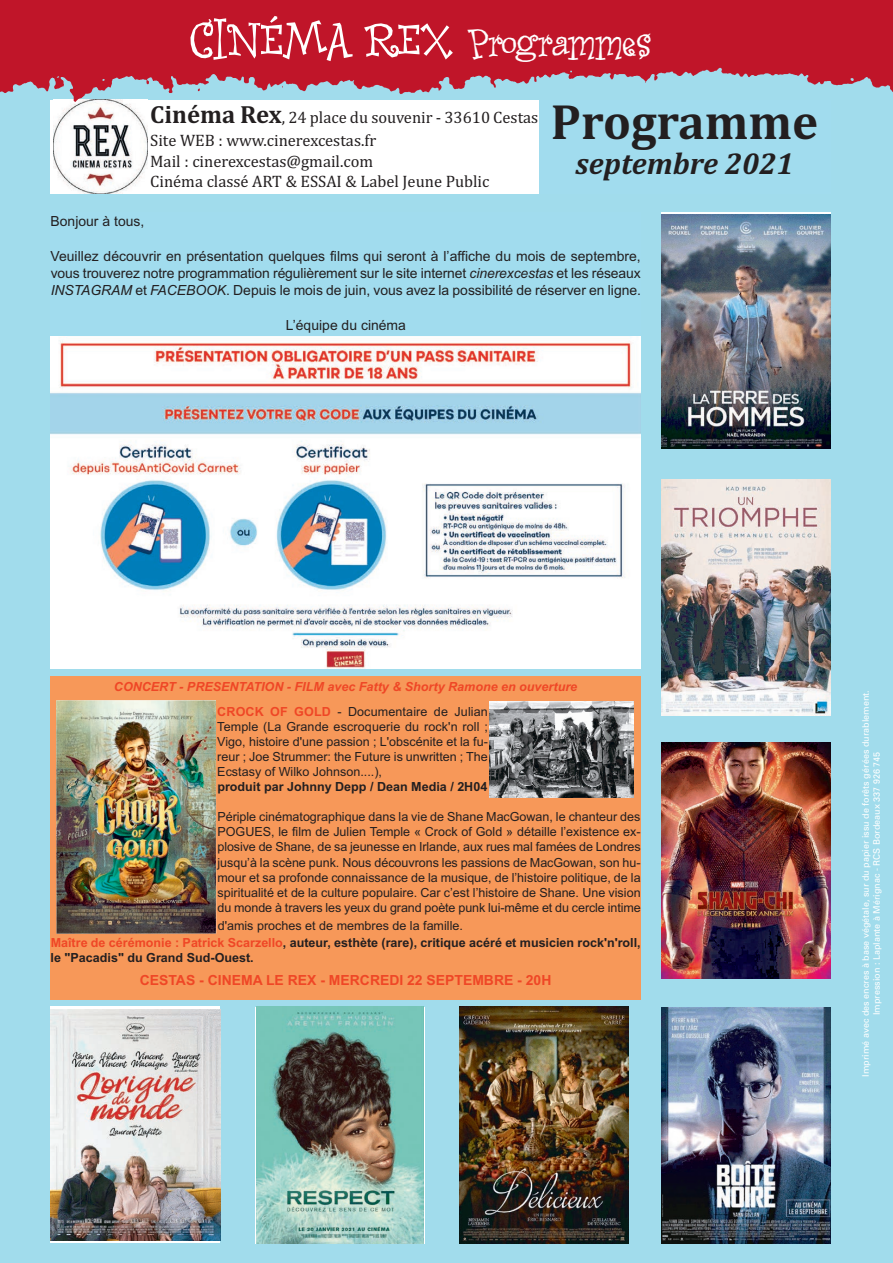
<style>
.page{position:relative;width:893px;height:1263px;background:#a1dcec}
.page>*{position:absolute;margin:0;border:0;box-sizing:border-box;transform-origin:0 0}
.t1{font:700 50.25px "Cambria";color:#231f20}
.t2{font:45px "Whimsy ICG";letter-spacing:-.05em;color:#fff}
.t3{font:italic 700 30.75px "Cambria";color:#231f20}
.t4{font:16.8px/23.5px "Cambria";color:#231f20}
.t5{font:13.95px/17.4px "Arial";letter-spacing:-.005em;color:#231f20;text-align:justify}
.t6{font:700 13.95px "Arial";color:#ef4726}
.t7{font:12.6px/15px "Arial";letter-spacing:-.005em;color:#231f20;text-align:justify}
.t8{font:700 12.6px/17.1px "Arial";color:#231f20}
.t9{font:italic 700 12.6px/24.6px "Arial";color:#ef4726}
.t10{font:9px/10.8px "Univers";color:#fff;text-align:center}
.s1{font-size:63px}
.s2{font-weight:700;font-size:25.05px}
.s3{font-style:italic}
.s4{font-style:normal}
.s5{font-weight:400;font-style:normal;color:#231f20}
.s6{font-weight:400}
.s7{color:#ef4726}
</style>
<div class="page">
<img style="left:661px;top:214px;width:170px;height:235px">
<div style="left:149px;top:100px;width:389px;height:93px;background:#fff"></div>
<img style="left:661px;top:1008px;width:170px;height:235px">
<img style="left:661px;top:479px;width:170px;height:237px">
<svg style="left:51px;top:114px;width:98px;height:79px"></svg>
<img style="left:54px;top:114px;width:93px;height:79px">
<svg style="left:255px;top:1007px;width:170px;height:236px"></svg>
<img style="left:257px;top:1007px;width:166px;height:236px">
<img style="left:459px;top:1007px;width:170px;height:236px">
<svg style="left:51px;top:1006px;width:169px;height:237px"></svg>
<img style="left:51px;top:1009px;width:169px;height:231px">
<img style="left:51px;top:336px;width:590px;height:332px">
<div style="left:51px;top:677px;width:590px;height:323px;background:#f79859"></div>
<img style="left:56px;top:700px;width:160px;height:234px">
<img style="left:661px;top:742px;width:170px;height:237px">
<img style="left:489px;top:701px;width:144px;height:96px">
<img style="left:0;top:0;width:893px;height:114px">
<h2 class="t2" style="left:188px;top:21px;width:466px"><span class="s1">CINÉMA REX</span> Programmes</h2>
<h3 class="t4" style="left:150px;top:105px;width:390px"><span class="s2">Cinéma Rex</span>, 24 place du souvenir - 33610 Cestas<br>Site WEB : www.cinerexcestas.fr</h3>
<h3 class="t4" style="left:150px;top:151px;width:341px;line-height:20.1px">Mail : cinerexcestas@gmail.com<br>Cinéma classé ART &amp; ESSAI &amp; Label Jeune Public</h3>
<h1 class="t1" style="left:551px;top:86px;width:269px">Programme</h1>
<h3 class="t3" style="left:576px;top:141px;width:220px">septembre 2021</h3>
<p class="t5" style="left:51px;top:212px;width:95px">Bonjour à tous,</p>
<p class="t5" style="left:51px;top:247px;width:592px">Veuillez découvrir en présentation quelques films qui seront à l’affiche du mois de septembre, vous trouverez notre programmation régulièrement sur le site internet <span class="s3">cinerexcestas</span> et les réseaux <span class="s3">INSTAGRAM</span> et <span class="s3">FACEBOOK</span>. Depuis le mois de juin, vous avez la possibilité de réserver en ligne.</p>
<p class="t5" style="left:286px;top:317px;width:122px">L’équipe du cinéma</p>
<p class="t9" style="left:217px;top:675px;width:361px;text-indent:-103px">CONCERT - PRESENTATION - FILM avec Fatty &amp; Shorty Ramone en ouverture<br><span class="s4">CROCK OF GOLD</span> <span class="s5">- Documentaire de Julian</span></p>
<p class="t7" style="left:217px;top:719px;width:272px">Temple (La Grande escroquerie du rock'n roll ; Vigo, histoire d'une passion ; L'obscénite et la fu&shy;reur ; Joe Strummer: the Future is unwritten ; The Ecstasy of Wilko Johnson....),</p>
<p class="t8" style="left:217px;top:778px;width:271px">produit par Johnny Depp / Dean Media / 2H04</p>
<p class="t7" style="left:217px;top:809px;width:425px">Périple cinématographique dans la vie de Shane MacGowan, le chanteur des POGUES, le film de Julien Temple « Crock of Gold » détaille l’existence ex&shy;plosive de Shane, de sa jeunesse en Irlande, aux rues mal famées de Londres jusqu’à la scène punk. Nous découvrons les passions de MacGowan, son hu&shy;mour et sa profonde connaissance de la musique, de l’histoire politique, de la spiritualité et de la culture populaire. Car c’est l’histoire de Shane. Une vision du monde à travers les yeux du grand poète punk lui-même et du cercle intime</p>
<p class="t8" style="left:51px;top:917px;width:592px;text-indent:167px"><span class="s6">d'amis proches et de membres de la famille.<br></span><span class="s7">Maître de cérémonie : Patrick Scarzello</span>, auteur, esthète (rare), critique acéré et musicien rock'n'roll,</p>
<p class="t8" style="left:51px;top:949px;width:205px">le "Pacadis" du Grand Sud-Ouest.</p>
<p class="t6" style="left:140px;top:971px;width:413px">CESTAS - CINEMA LE REX - MERCREDI 22 SEPTEMBRE - 20H</p>
<p class="t10" style="left:860px;top:1076px;width:388px;rotate:-90deg">Imprimé avec des encres à base végétale, sur du papier issu de forêts gérées durablement.<br>Impression : Laplante à Mérignac - RCS Bordeaux 337 926 745</p>
</div>
